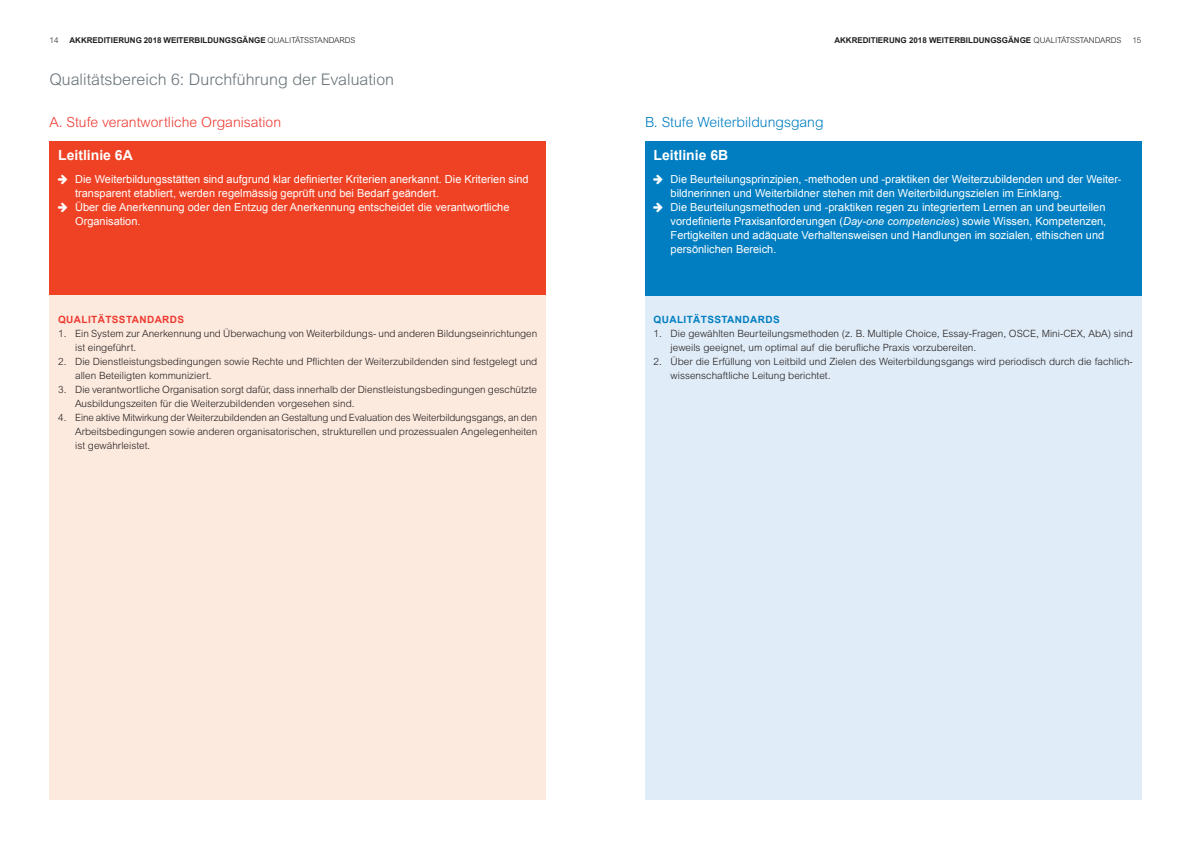
<style>
.page{position:relative;width:1191px;height:842px;background:#fff}
.page>*{position:absolute;margin:0;border:0;box-sizing:border-box;transform-origin:0 0}
.t1{font:300 16px "Arial";color:#687379}
.t2{font:300 14px "Arial";color:#ee3b32}
.t3{font:300 14px "Arial";color:#007ec1}
.t4{font:700 14px "Arial";color:#fff}
.t5{font:11px/14px "Arial";color:#fff}
.t6{font:300 10px/14px "Arial";color:#231f20}
.t7{font:700 10px "Arial";letter-spacing:.04em;color:#ee3b32}
.t8{font:700 10px "Arial";letter-spacing:.04em;color:#007ec1}
.t9{font:700 8px "Arial";color:#231f20}
.t10{font:300 8px "Arial";color:#231f20}
.s1{font-weight:300}
.s2{font-style:italic}
</style>
<div class="page">
<div style="left:50px;top:231px;width:496px;height:568px;background:#fdeade"></div>
<div style="left:50px;top:141px;width:496px;height:154px;background:#ef4224"></div>
<div style="left:645px;top:281px;width:496px;height:518px;background:#e0ecf7"></div>
<div style="left:645px;top:141px;width:496px;height:154px;background:#007ec1"></div>
<p class="t10" style="left:50px;top:36px;width:10px">14</p>
<p class="t9" style="left:69px;top:36px;width:287px">AKKREDITIERUNG 2018 WEITERBILDUNGSGÄNGE <span class="s1">QUALITÄTSSTANDARDS</span></p>
<p class="t9" style="left:834px;top:36px;width:289px">AKKREDITIERUNG 2018 WEITERBILDUNGSGÄNGE <span class="s1">QUALITÄTSSTANDARDS</span></p>
<p class="t10" style="left:1132px;top:36px;width:10px">15</p>
<h1 class="t1" style="left:49px;top:70px;width:346px">Qualitätsbereich 6: Durchführung der Evaluation</h1>
<h2 class="t2" style="left:49px;top:114px;width:233px">A. Stufe verantwortliche Organisation</h2>
<h2 class="t4" style="left:58px;top:147px;width:76px">Leitlinie 6A</h2>
<p class="t5" style="left:75px;top:172px;width:455px">Die Weiterbildungsstätten sind aufgrund klar definierter Kriterien anerkannt. Die Kriterien sind transparent etabliert, werden regelmässig geprüft und bei Bedarf geändert.<br>Über die Anerkennung oder den Entzug der Anerkennung entscheidet die verantwortliche Organisation.</p>
<p class="t7" style="left:58px;top:314px;width:128px">QUALITÄTSSTANDARDS</p>
<p class="t6" style="left:75px;top:326px;width:464px;text-indent:-17px">1. Ein System zur Anerkennung und Überwachung von Weiterbildungs- und anderen Bildungseinrichtungen ist eingeführt.</p>
<p class="t6" style="left:75px;top:354px;width:464px;text-indent:-17px">2. Die Dienstleistungsbedingungen sowie Rechte und Pflichten der Weiterzubildenden sind festgelegt und allen Beteiligten kommuniziert.</p>
<p class="t6" style="left:75px;top:382px;width:463px;text-indent:-17px">3. Die verantwortliche Organisation sorgt dafür, dass innerhalb der Dienstleistungsbedingungen geschützte<br>Ausbildungszeiten für die Weiterzubildenden vorgesehen sind.</p>
<p class="t6" style="left:75px;top:410px;width:464px;text-align:justify;text-indent:-17px">4. Eine aktive Mitwirkung der Weiterzubildenden an Gestaltung und Evaluation des Weiterbildungsgangs, an den Arbeitsbedingungen sowie anderen organisatorischen, strukturellen und prozessualen Angelegenheiten ist gewährleistet.</p>
<h2 class="t3" style="left:645px;top:114px;width:180px">B. Stufe Weiterbildungsgang</h2>
<h2 class="t4" style="left:653px;top:147px;width:76px">Leitlinie 6B</h2>
<p class="t5" style="left:670px;top:172px;width:452px">Die Beurteilungsprinzipien, --methoden und --praktiken der Weiterzubildenden und der Weiter-- bildnerinnen und Weiterbildner stehen mit den Weiterbildungszielen im Einklang.<br>Die Beurteilungsmethoden und --praktiken regen zu integriertem Lernen an und beurteilen vordefinierte Praxisanforderungen (<span class="s2">Day-one competencies</span>) sowie Wissen, Kompetenzen, Fertigkeiten und adäquate Verhaltensweisen und Handlungen im sozialen, ethischen und persönlichen Bereich.</p>
<p class="t8" style="left:653px;top:314px;width:128px">QUALITÄTSSTANDARDS</p>
<p class="t6" style="left:670px;top:326px;width:464px;text-indent:-17px">1. Die gewählten Beurteilungsmethoden (z. B. Multiple Choice, Essay-Fragen, OSCE, Mini-CEX, AbA) sind jeweils geeignet, um optimal auf die berufliche Praxis vorzubereiten.</p>
<p class="t6" style="left:670px;top:354px;width:464px;text-indent:-17px">2. Über die Erfüllung von Leitbild und Zielen des Weiterbildungsgangs wird periodisch durch die fachlich&shy;wissenschaftliche Leitung berichtet.</p>
</div>
